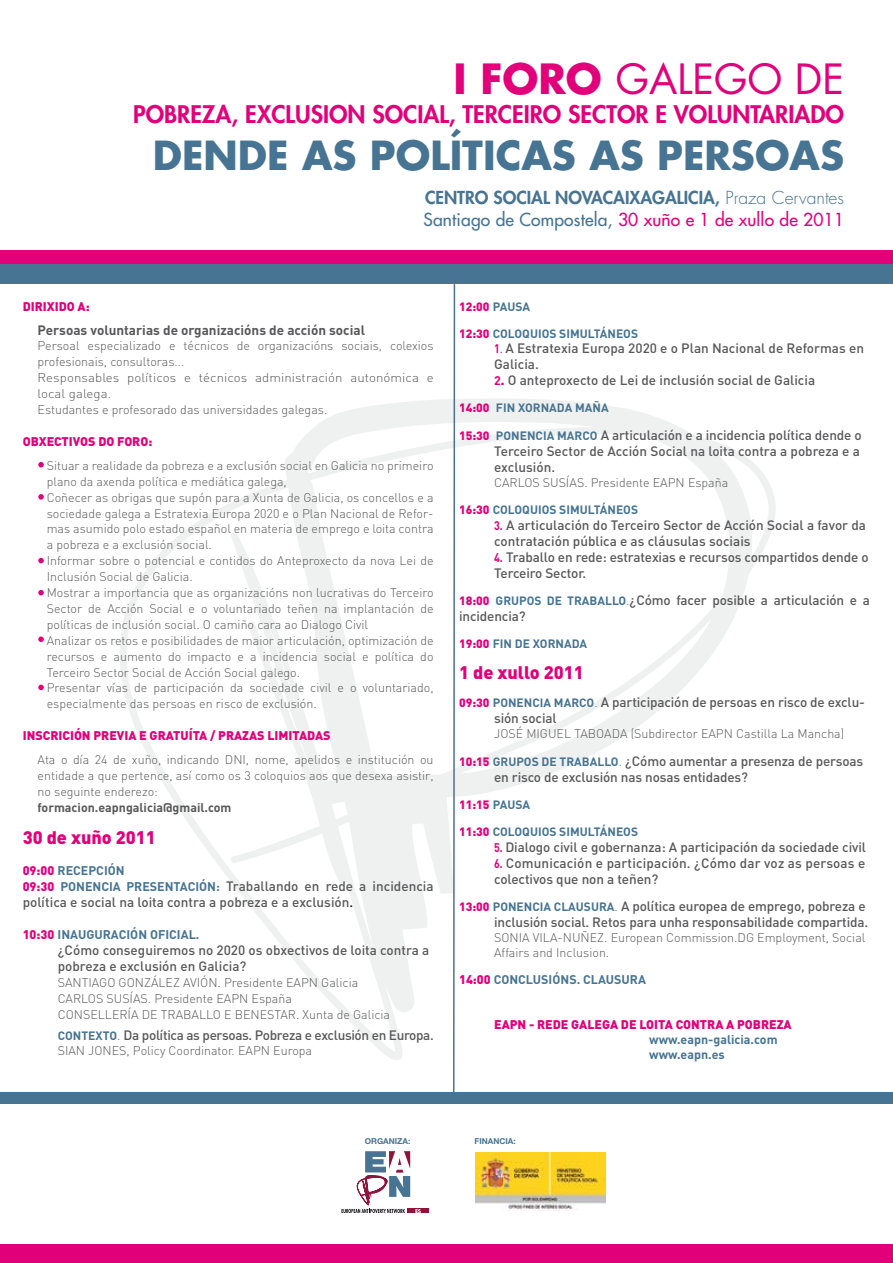
<style>
.page{position:relative;width:893px;height:1263px;background:#fff}
.page>*{position:absolute;margin:0;border:0;box-sizing:border-box;transform-origin:0 0}
.t1{font:40.5px "Futura";color:#e2007a}
.t2{font:700 39px "Futura";color:#467492}
.t3{font:800 23.7px "Futura";color:#e2007a}
.t4{font:900 18px "DIN";color:#e2007a}
.t5{font:800 17.4px/21.8px "Futura";color:#467492}
.t6{font:500 13.5px/15.9px "DIN";letter-spacing:-.01em;color:#58585a}
.t7{font:500 13.5px/15.9px "DIN";letter-spacing:.01em;color:#58585a}
.t8{font:700 13.5px "DIN";color:#58585a}
.t9{font:300 12.45px/15.9px "DIN";color:#58585a}
.t10{font:900 12.45px "DIN";color:#e2007a}
.t11{font:700 12.45px/15px "DIN";color:#467492}
.t12{font:700 12.45px "DIN";color:#58585a}
.t13{font:700 12px "DIN";color:#467492}
.t14{font:900 12px "DIN";color:#e2007a}
.t15{font:700 8.1px "Helvetica Neue";color:#467492}
.s1{font-weight:700}
.s2{font-weight:300}
.s3{font-weight:400}
.s4{font-weight:400;color:#e2007a}
.s5{font-weight:900;color:#e2007a}
.s6{font-weight:900;font-size:12.45px;color:#e2007a}
.s7{font-weight:700;font-size:12.45px;color:#467492}
.s8{color:#1a171b}
.s9{font-weight:700;font-size:12px;color:#467492}
.s10{font-weight:300;font-size:12.45px}
.s11{font-weight:700;color:#467492}
.s12{font-weight:700;font-size:12.45px;color:#e2007a}
.s13{font-weight:400;font-size:12.45px;color:#e2007a}
.s14{font-weight:900;font-size:12px;color:#e2007a}
.s15{font-weight:300;font-size:12.45px;color:#467492}
</style>
<div class="page">
<div style="left:0;top:254px;width:893px;height:30px;background:#467492"></div>
<div style="left:0;top:1092px;width:893px;height:12px;background:#467492"></div>
<div style="left:0;top:1244px;width:893px;height:19px;background:#e2007a"></div>
<div style="left:0;top:250px;width:893px;height:14px;background:#e2007a"></div>
<hr style="left:407px;top:1209px;width:21px;height:4px;background:#8f143b">
<svg style="left:341px;top:1151px;width:80px;height:62px"></svg>
<img style="left:475px;top:1153px;width:131px;height:58px">
<svg style="left:120px;top:399px;width:656px;height:661px"></svg>
<svg style="left:452px;top:284px;width:4px;height:808px"></svg>
<svg style="left:38px;top:462px;width:6px;height:5px"></svg>
<svg style="left:38px;top:590px;width:6px;height:5px"></svg>
<svg style="left:38px;top:685px;width:6px;height:5px"></svg>
<svg style="left:38px;top:636px;width:6px;height:6px"></svg>
<svg style="left:38px;top:558px;width:6px;height:5px"></svg>
<svg style="left:38px;top:494px;width:6px;height:6px"></svg>
<h1 class="t1" style="left:453px;top:52px;width:392px"><span class="s1">I FORO</span> GALEGO DE</h1>
<h3 class="t3" style="left:133px;top:98px;width:712px">POBREZA, EXCLUSION SOCIAL, TERCEIRO SECTOR E VOLUNTARIADO</h3>
<h2 class="t2" style="left:153px;top:128px;width:693px">DENDE AS POLÍTICAS AS PERSOAS</h2>
<h3 class="t5" style="left:424px;top:186px;width:422px">CENTRO SOCIAL NOVACAIXAGALICIA, <span class="s2">Praza Cervantes<br></span><span class="s3">Santiago de Compostela,</span> <span class="s4">30 xuño e 1 de xullo de 2011</span></h3>
<p class="t10" style="left:23px;top:298px;width:68px">DIRIXIDO A:</p>
<p class="t8" style="left:38px;top:321px;width:329px">Persoas voluntarias de organizacións de acción social</p>
<p class="t9" style="left:38px;top:338px;width:398px">Persoal especializado e técnicos de organizacións sociais, colexios profesionais, consultoras...<br>Responsables políticos e técnicos administración autonómica e local galega.<br>Estudantes e profesorado das universidades galegas.</p>
<p class="t10" style="left:23px;top:433px;width:131px">OBXECTIVOS DO FORO:</p>
<p class="t9" style="left:47px;top:457px;width:388px">Situar a realidade da pobreza e a exclusión social en Galicia no primeiro plano da axenda política e mediática galega,<br>Coñecer as obrigas que supón para a Xunta de Galicia, os concellos e a sociedade galega a Estratexia Europa 2020 e o Plan Nacional de Refor&shy;mas asumido polo estado español en materia de emprego e loita contra a pobreza e a exclusión social.<br>Informar sobre o potencial e contidos do Anteproxecto da nova Lei de Inclusión Social de Galicia.<br>Mostrar a importancia que as organizacións non lucrativas do Terceiro Sector de Acción Social e o voluntariado teñen na implantación de políticas de inclusión social. O camiño cara ao Dialogo Civil<br>Analizar os retos e posibilidades de maior articulación, optimización de recursos e aumento do impacto e a incidencia social e política do Terceiro Sector Social de Acción Social galego.<br>Presentar vías de participación da sociedade civil e o voluntariado, especialmente das persoas en risco de exclusión.</p>
<p class="t10" style="left:23px;top:727px;width:309px">INSCRICIÓN PREVIA E GRATUÍTA / PRAZAS LIMITADAS</p>
<p class="t9" style="left:38px;top:752px;width:397px;text-align:justify">Ata o día 24 de xuño, indicando DNI, nome, apelidos e institución ou entidade a que pertence, así como os 3 coloquios aos que desexa asistir, no seguinte enderezo:</p>
<p class="t12" style="left:38px;top:799px;width:195px">formacion.eapngalicia@gmail.com</p>
<h3 class="t4" style="left:23px;top:825px;width:135px">30 de xuño 2011</h3>
<p class="t11" style="left:23px;top:863px;width:103px"><span class="s5">09:00</span> RECEPCIÓN</p>
<p class="t6" style="left:23px;top:878px;width:412px"><span class="s6">09:30</span> <span class="s7">PONENCIA PRESENTACIÓN:</span> Traballando en rede a incidencia política e social na loita contra a pobreza e a exclusión<span class="s8">.</span></p>
<p class="t11" style="left:23px;top:926px;width:178px"><span class="s5">10:30</span> INAUGURACIÓN OFICIAL.</p>
<p class="t6" style="left:58px;top:942px;width:373px">¿Cómo conseguiremos no 2020 os obxectivos de loita contra a pobreza e exclusión en Galicia?</p>
<p class="t9" style="left:58px;top:974px;width:334px">SANTIAGO GONZÁLEZ AVIÓN. Presidente EAPN Galicia<br>CARLOS SUSÍAS. Presidente EAPN España<br>CONSELLERÍA DE TRABALLO E BENESTAR. Xunta de Galicia</p>
<p class="t6" style="left:58px;top:1026px;width:378px"><span class="s9">CONTEXTO</span><span class="s10">.</span> Da política as persoas. Pobreza e exclusión en Europa.</p>
<p class="t9" style="left:58px;top:1042px;width:256px">SIAN JONES, Policy Coordinator. EAPN Europa</p>
<p class="t14" style="left:459px;top:298px;width:73px">12:00 <span class="s11">PAUSA</span></p>
<p class="t13" style="left:459px;top:325px;width:180px"><span class="s5">12:30</span> COLOQUIOS SIMULTÁNEOS</p>
<p class="t6" style="left:494px;top:340px;width:371px"><span class="s12">1</span><span class="s13">.</span> A Estratexia Europa 2020 e o Plan Nacional de Reformas en<br>Galicia.</p>
<p class="t6" style="left:494px;top:372px;width:323px"><span class="s12">2</span><span class="s6">.</span> O anteproxecto de Lei de inclusión social de Galicia</p>
<p class="t13" style="left:459px;top:400px;width:151px"><span class="s5">14:00</span> FIN XORNADA MAÑA</p>
<p class="t6" style="left:494px;top:427px;width:369px;text-indent:-35px"><span class="s14">15:30</span> <span class="s9">PONENCIA MARCO</span> A articulación e a incidencia política dende o<br>Terceiro Sector de Acción Social na loita contra a pobreza e a exclusión.</p>
<p class="t9" style="left:494px;top:474px;width:236px">CARLOS SUSÍAS. Presidente EAPN España</p>
<p class="t13" style="left:459px;top:502px;width:180px"><span class="s5">16:30</span> COLOQUIOS SIMULTÁNEOS</p>
<p class="t6" style="left:494px;top:516px;width:373px"><span class="s12">3.</span> A articulación do Terceiro Sector de Acción Social a favor da contratación pública e as cláusulas sociais</p>
<p class="t6" style="left:494px;top:548px;width:376px"><span class="s12">4.</span> Traballo en rede: estratexias e recursos compartidos dende o<br>Terceiro Sector.</p>
<p class="t6" style="left:459px;top:592px;width:412px"><span class="s14">18:00</span> <span class="s9">GRUPOS DE TRABALLO</span><span class="s15">.</span>¿Cómo facer posible a articulación e a incidencia?</p>
<p class="t13" style="left:459px;top:636px;width:130px"><span class="s5">19:00</span> FIN DE XORNADA</p>
<h3 class="t4" style="left:459px;top:661px;width:126px">1 de xullo 2011</h3>
<p class="t6" style="left:494px;top:694px;width:372px;text-indent:-35px"><span class="s14">09:30</span> <span class="s9">PONENCIA MARCO</span><span class="s10">.</span> A participación de persoas en risco de exclu&shy;sión social</p>
<p class="t9" style="left:494px;top:725px;width:352px">JOSÉ MIGUEL TABOADA (Subdirector EAPN Castilla La Mancha)</p>
<p class="t6" style="left:494px;top:753px;width:371px;text-indent:-35px"><span class="s14">10:15</span> <span class="s9">GRUPOS DE TRABALLO</span><span class="s15">.</span> ¿Cómo aumentar a presenza de persoas en risco de exclusión nas nosas entidades?</p>
<p class="t14" style="left:459px;top:796px;width:73px">11:15 <span class="s11">PAUSA</span></p>
<p class="t13" style="left:459px;top:824px;width:180px"><span class="s5">11:30</span> COLOQUIOS SIMULTÁNEOS</p>
<p class="t6" style="left:494px;top:838px;width:373px"><span class="s12">5.</span> Dialogo civil e gobernanza: A participación da sociedade civil</p>
<p class="t7" style="left:494px;top:854px;width:373px"><span class="s12">6.</span> Comunicación e participación. ¿Cómo dar voz as persoas e colectivos que non a teñen?</p>
<p class="t6" style="left:459px;top:898px;width:411px;text-align:right"><span class="s14">13:00</span> <span class="s9">PONENCIA CLAUSURA</span><span class="s10">.</span> A política europea de emprego, pobreza e inclusión social. Retos para unha responsabilidade compartida.</p>
<p class="t9" style="left:494px;top:930px;width:373px;line-height:15px">SONIA VILA-NUÑEZ. European Commission.DG Employment, Social<br>Affairs and Inclusion.</p>
<p class="t11" style="left:459px;top:972px;width:188px"><span class="s5">14:00</span> CONCLUSIÓNS. CLAUSURA</p>
<p class="t10" style="left:494px;top:1016px;width:299px">EAPN - REDE GALEGA DE LOITA CONTRA A POBREZA</p>
<p class="t11" style="left:649px;top:1032px;width:130px">www.eapn-galicia.com www.eapn.es</p>
<p class="t15" style="left:365px;top:1136px;width:47px">ORGANIZA:</p>
<p class="t15" style="left:474px;top:1136px;width:43px">FINANCIA:</p>
</div>
